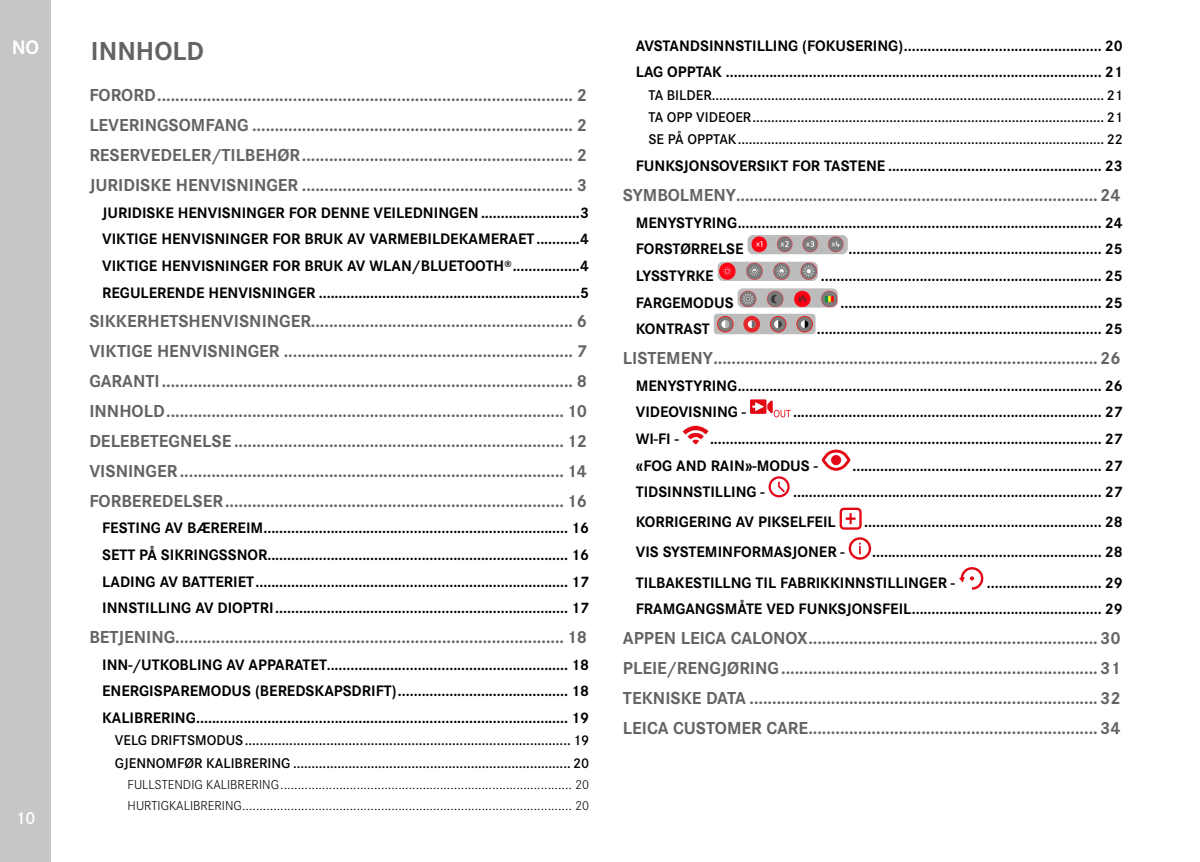
<style>
.page{position:relative;width:1200px;height:862px;background:#fff}
.page>*{position:absolute;margin:0;border:0;box-sizing:border-box;transform-origin:0 0}
.t1{font:700 27px "Corporate S";color:#646363}
.t2{font:700 20.25px "Corporate S";color:#fff}
.t3{font:700 18px/29.9px "Corporate S";color:#646363;text-align:justify}
.t4{font:600 18px "Corporate S";color:#fff}
.t5{font:700 15.75px/26.6px "Corporate S";color:#000}
.t6{font:600 14.62px/22.3px "Corporate S";color:#000}
.t7{font:300 13.5px/21.2px "Corporate S";color:#000}
</style>
<div class="page">
<div style="left:0;top:0;width:51px;height:861px;background:#c6c6c6"></div>
<img style="left:747px;top:235px;width:100px;height:19px">
<img style="left:717px;top:261px;width:100px;height:20px">
<img style="left:737px;top:288px;width:100px;height:19px">
<svg style="left:714px;top:313px;width:101px;height:21px;background:#b89c9c"></svg>
<svg style="left:750px;top:399px;width:40px;height:18px"></svg>
<img style="left:682px;top:425px;width:25px;height:19px">
<div style="left:830px;top:455px;width:11px;height:10px;background:#e30613;border-radius:50%"></div>
<div style="left:821px;top:449px;width:29px;height:21px;border:3px solid #e30613;border-radius:50%"></div>
<div style="left:768px;top:476px;width:21px;height:21px;border:2px solid #e3051b;border-radius:50%"></div>
<svg style="left:778px;top:481px;width:8px;height:13px"></svg>
<svg style="left:845px;top:513px;width:10px;height:11px"></svg>
<div style="left:839px;top:507px;width:22px;height:22px;border:2px solid #e30613;border-radius:3px"></div>
<div style="left:848px;top:537px;width:22px;height:22px;border:2px solid #e30613;border-radius:50%"></div>
<svg style="left:959px;top:567px;width:25px;height:23px"></svg>
<p class="t2" style="left:12px;top:32px;width:29px">NO</p>
<p class="t4" style="left:16px;top:803px;width:21px">10</p>
<h1 class="t1" style="left:91px;top:29px;width:114px">INNHOLD</h1>
<p class="t3" style="left:89px;top:79px;width:499px">FORORD............................................................................................ 2<br>LEVERINGSOMFANG ....................................................................... 2<br>RESERVEDELER/TILBEHØR............................................................ 2<br>JURIDISKE HENVISNINGER ............................................................ 3</p>
<p class="t5" style="left:102px;top:198px;width:488px;text-align:justify">JURIDISKE HENVISNINGER FOR DENNE VEILEDNINGEN .........................3<br>VIKTIGE HENVISNINGER FOR BRUK AV VARMEBILDEKAMERAET ...........4<br>VIKTIGE HENVISNINGER FOR BRUK AV WLAN/BLUETOOTH<sup>®</sup>.................4<br>REGULERENDE HENVISNINGER ..................................................................5</p>
<p class="t3" style="left:89px;top:305px;width:499px">SIKKERHETSHENVISNINGER.......................................................... 6<br>VIKTIGE HENVISNINGER ................................................................ 7<br>GARANTI........................................................................................... 8<br>INNHOLD........................................................................................ 10<br>DELEBETEGNELSE ......................................................................... 12<br>VISNINGER..................................................................................... 14<br>FORBEREDELSER........................................................................... 16</p>
<p class="t5" style="left:102px;top:513px;width:488px;text-align:justify">FESTING AV BÆREREIM............................................................................. 16<br>SETT PÅ SIKRINGSSNOR............................................................................ 16<br>LADING AV BATTERIET............................................................................... 17<br>INNSTILLING AV DIOPTRI.......................................................................... 17</p>
<p class="t3" style="left:89px;top:620px;width:499px">BETJENING...................................................................................... 18</p>
<p class="t5" style="left:102px;top:649px;width:488px;text-align:justify">INN-/UTKOBLING AV APPARATET............................................................. 18<br>ENERGISPAREMODUS (BEREDSKAPSDRIFT)........................................... 18<br>KALIBRERING.............................................................................................. 19</p>
<p class="t6" style="left:115px;top:728px;width:475px">VELG DRIFTSMODUS........................................................................................ 19<br>GJENNOMFØR KALIBRERING ........................................................................... 20</p>
<p class="t7" style="left:128px;top:772px;width:463px">FULLSTENDIG KALIBRERING.................................................................................... 20<br>HURTIGKALIBRERING............................................................................................... 20</p>
<p class="t5" style="left:635px;top:31px;width:488px">AVSTANDSINNSTILLING (FOKUSERING).................................................. 20<br>LAG OPPTAK ............................................................................................... 21</p>
<p class="t6" style="left:648px;top:83px;width:475px;text-align:justify">TA BILDER.......................................................................................................... 21<br>TA OPP VIDEOER............................................................................................... 21<br>SE PÅ OPPTAK................................................................................................... 22</p>
<p class="t5" style="left:635px;top:151px;width:488px">FUNKSJONSOVERSIKT FOR TASTENE ...................................................... 23</p>
<p class="t3" style="left:622px;top:178px;width:499px">SYMBOLMENY................................................................................ 24</p>
<p class="t5" style="left:635px;top:208px;width:488px">MENYSTYRING............................................................................................ 24<br>FORSTØRRELSE</p>
<p class="t5" style="left:848px;top:234px;width:276px">................................................................ 25</p>
<p class="t5" style="left:635px;top:261px;width:79px">LYSSTYRKE</p>
<p class="t5" style="left:820px;top:261px;width:303px">....................................................................... 25</p>
<p class="t5" style="left:635px;top:287px;width:99px">FARGEMODUS</p>
<p class="t5" style="left:840px;top:287px;width:284px">.................................................................. 25</p>
<p class="t5" style="left:635px;top:314px;width:76px">KONTRAST</p>
<p class="t5" style="left:816px;top:314px;width:307px">........................................................................ 25</p>
<p class="t3" style="left:622px;top:341px;width:499px">LISTEMENY..................................................................................... 26</p>
<p class="t5" style="left:635px;top:371px;width:488px">MENYSTYRING............................................................................................ 26<br>VIDEOVISNING -</p>
<p class="t5" style="left:792px;top:397px;width:331px">.............................................................................. 27</p>
<p class="t5" style="left:635px;top:424px;width:45px">WI-FI -</p>
<p class="t5" style="left:635px;top:424px;width:488px;text-indent:74px">................................................................................................... 27 «FOG AND RAIN»-MODUS -</p>
<p class="t5" style="left:852px;top:450px;width:272px">............................................................... 27</p>
<p class="t5" style="left:635px;top:477px;width:130px">TIDSINNSTILLING -</p>
<p class="t5" style="left:635px;top:475px;width:488px;line-height:29.9px;text-indent:157px">.............................................................................. 27<br>KORRIGERING AV PIKSELFEIL</p>
<p class="t5" style="left:864px;top:507px;width:260px">............................................................ 28</p>
<p class="t5" style="left:635px;top:537px;width:210px">VIS SYSTEMINFORMASJONER -</p>
<p class="t5" style="left:635px;top:535px;width:488px;line-height:29.9px;text-indent:236px">.......................................................... 28<br>TILBAKESTILLNG TIL FABRIKKINNSTILLINGER -</p>
<p class="t5" style="left:635px;top:567px;width:488px;text-align:right">............................. 29<br>FRAMGANGSMÅTE VED FUNKSJONSFEIL................................................ 29</p>
<p class="t3" style="left:622px;top:621px;width:499px">APPEN LEICA CALONOX................................................................ 30<br>PLEIE/RENGJØRING...................................................................... 31<br>TEKNISKE DATA ............................................................................. 32<br>LEICA CUSTOMER CARE................................................................ 34</p>
</div>
